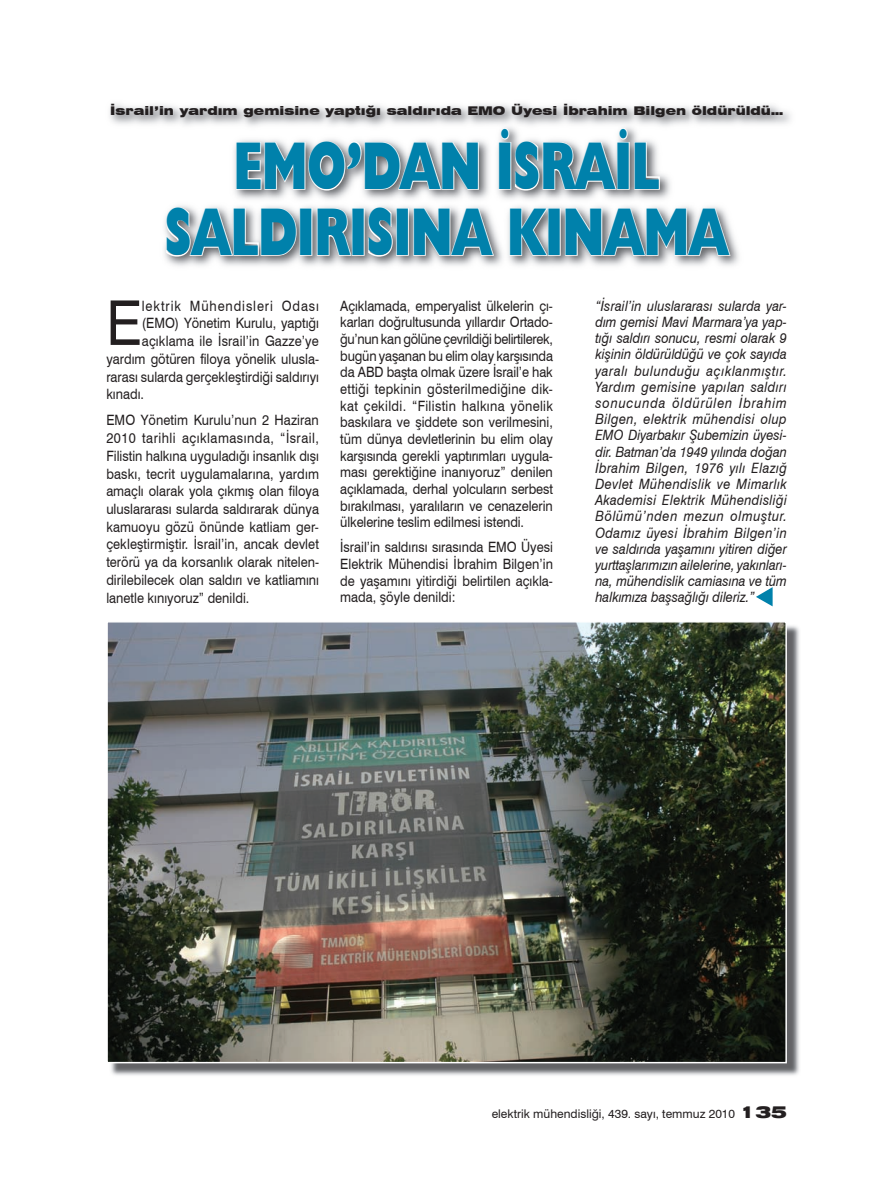
<style>
.page{position:relative;width:872px;height:1191px;background:#fff}
.page>*{position:absolute;margin:0;border:0;box-sizing:border-box;transform-origin:0 0}
.t1{font:800 67.5px/66px "Humanist 521 BT";color:#0081ab;text-align:center;scale:.7 1}
.t2{font:61.8px "Swiss 721 BT";color:#231f20;scale:.9 1}
.t3{font:14.25px/16.6px "Swiss 721 BT";color:#231f20;text-align:justify;scale:.9 1}
.t4{font:italic 14.25px/16.2px "Swiss 721 BT";color:#231f20;text-align:justify;scale:.9 1}
.t5{font:14.25px "Swiss 721 BT";letter-spacing:.07em;color:#231f20;scale:.9 1}
.t6{font:900 expanded 12px "Swiss 721 BT";color:#231f20}
.t7{font:12px "Swiss 721 BT";color:#231f20}
.s1{font-weight:900;font-stretch:expanded;font-size:16.5px}
</style>
<div class="page">
<img style="left:110px;top:103px;width:681px;height:163px">
<svg style="left:235px;top:141px;width:244px;height:50px"></svg>
<svg style="left:498px;top:127px;width:162px;height:64px"></svg>
<svg style="left:165px;top:206px;width:132px;height:51px"></svg>
<div style="left:300px;top:208px;width:12px;height:48px;border:2px solid #fff"></div>
<svg style="left:316px;top:207px;width:36px;height:50px;background:#a6a8aa"></svg>
<div style="left:352px;top:208px;width:12px;height:48px;border:2px solid #fff"></div>
<svg style="left:367px;top:206px;width:26px;height:51px"></svg>
<div style="left:396px;top:208px;width:13px;height:48px;border:2px solid #fff"></div>
<svg style="left:412px;top:207px;width:83px;height:50px;background:#acadaf"></svg>
<svg style="left:508px;top:207px;width:41px;height:49px"></svg>
<div style="left:548px;top:208px;width:12px;height:48px;border:2px solid #fff"></div>
<svg style="left:564px;top:207px;width:167px;height:50px"></svg>
<img style="left:111px;top:625px;width:689px;height:451px">
<img style="left:109px;top:624px;width:675px;height:436px">
<div style="left:106px;top:621px;width:681px;height:442px;border:2px solid #fff"></div>
<svg style="left:756px;top:587px;width:17px;height:20px"></svg>
<p class="t6" style="left:110px;top:104px;width:674px">İsrail’in yardım gemisine yaptığı saldırıda EMO Üyesi İbrahim Bilgen öldürüldü…</p>
<h1 class="t1" style="left:165px;top:131px;width:806px">EMO’DAN İSRAİL<br>SALDIRISINA KINAMA</h1>
<h2 class="t2" style="left:106px;top:285px;width:41px">E</h2>
<p class="t5" style="left:142px;top:297px;width:198px">lektrik Mühendisleri Odası</p>
<p class="t3" style="left:142px;top:315px;width:198px">(EMO) Yönetim Kurulu, yaptığı</p>
<p class="t3" style="left:142px;top:332px;width:198px">açıklama ile İsrail’in Gazze’ye</p>
<p class="t3" style="left:106px;top:350px;width:238px">yardım götüren filoya yönelik ulusla-</p>
<p class="t3" style="left:106px;top:368px;width:238px">rarası sularda gerçekleştirdiği saldırıyı</p>
<p class="t3" style="left:106px;top:386px;width:43px">kınadı.</p>
<p class="t3" style="left:106px;top:411px;width:238px;line-height:17.7px">EMO Yönetim Kurulu’nun 2 Haziran 2010 tarihli açıklamasında, “İsrail, Filistin halkına uyguladığı insanlık dışı baskı, tecrit uygulamalarına, yardım amaçlı olarak yola çıkmış olan filoya uluslararası sularda saldırarak dünya kamuoyu gözü önünde katliam ger&shy;çekleştirmiştir. İsrail’in, ancak devlet terörü ya da korsanlık olarak nitelen&shy;dirilebilecek olan saldırı ve katliamını lanetle kınıyoruz” denildi.</p>
<p class="t3" style="left:340px;top:297px;width:238px">Açıklamada, emperyalist ülkelerin çı&shy;karları doğrultusunda yıllardır Ortado&shy;ğu’nun kan gölüne çevrildiği belirtilerek, bugün yaşanan bu elim olay karşısında da ABD başta olmak üzere İsrail’e hak ettiği tepkinin gösterilmediğine dik&shy;kat çekildi. “Filistin halkına yönelik baskılara ve şiddete son verilmesini, tüm dünya devletlerinin bu elim olay karşısında gerekli yaptırımları uygula&shy;ması gerektiğine inanıyoruz” denilen açıklamada, derhal yolcuların serbest bırakılması, yaralıların ve cenazelerin ülkelerine teslim edilmesi istendi.</p>
<p class="t3" style="left:340px;top:539px;width:238px">İsrail’in saldırısı sırasında EMO Üyesi Elektrik Mühendisi İbrahim Bilgen’in de yaşamını yitirdiği belirtilen açıkla&shy;mada, şöyle denildi:</p>
<p class="t4" style="left:595px;top:297px;width:214px">“İsrail’in uluslararası sularda yar&shy;dım gemisi Mavi Marmara’ya yap&shy;tığı saldırı sonucu, resmi olarak 9 kişinin öldürüldüğü ve çok sayıda yaralı bulunduğu açıklanmıştır.<br>Yardım gemisine yapılan saldırı sonucunda öldürülen İbrahim Bilgen, elektrik mühendisi olup EMO Diyarbakır Şubemizin üyesi&shy;dir. Batman’da 1949 yılında doğan İbrahim Bilgen, 1976 yılı Elazığ Devlet Mühendislik ve Mimarlık Akademisi Elektrik Mühendisliği Bölümü’nden mezun olmuştur.<br>Odamız üyesi İbrahim Bilgen’in ve saldırıda yaşamını yitiren diğer yurttaşlarımızın ailelerine, yakınları&shy;na, mühendislik camiasına ve tüm halkımıza başsağlığı dileriz.”</p>
<p class="t7" style="left:492px;top:1106px;width:297px">elektrik mühendisliği, 439. sayı, temmuz 2010 <span class="s1">135</span></p>
</div>
